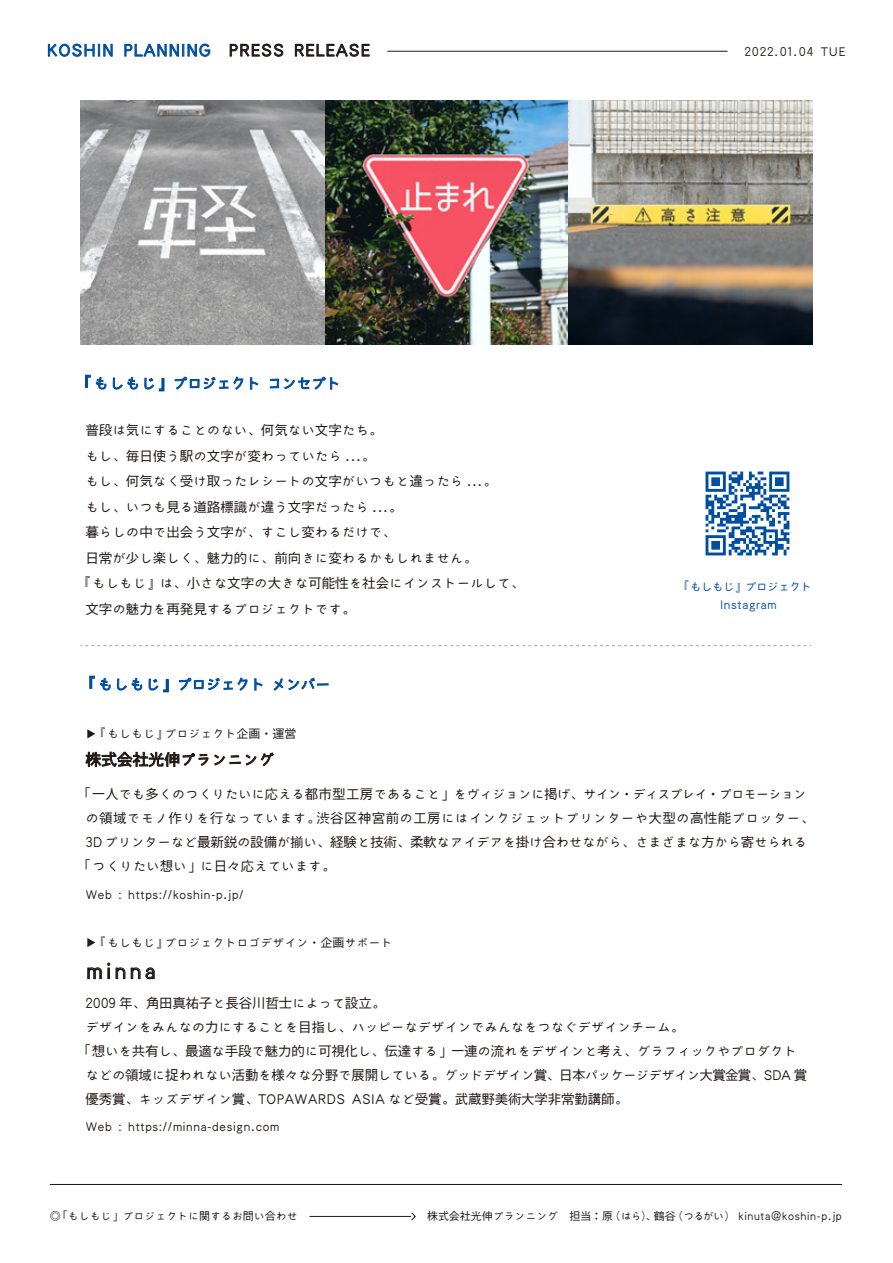
<style>
.page{position:relative;width:893px;height:1263px;background:#fff}
.page>*{position:absolute;margin:0;border:0;box-sizing:border-box;transform-origin:0 0}
.t1{font:21px "iroha 23 kaede R";letter-spacing:.12em;color:#221815}
.t2{font:16.5px "iroha 23 kaede R";letter-spacing:.025em;color:#004ea2}
.t3{font:15.75px "iroha 23 kaede R";letter-spacing:-.07em;color:#004ea2}
.t4{font:15.75px "iroha 23 kaede R";color:#221815}
.t5{font:13.5px "iroha 23 kaede R";letter-spacing:-.015em;color:#221815}
.t6{font:13.5px "iroha 23 kaede R";letter-spacing:.025em;color:#221815}
.t7{font:12px "iroha 23 kaede R";color:#221815}
.t8{font:12px/18.8px "iroha 23 kaede R";letter-spacing:-.04em;color:#004ea2;text-align:center}
.t9{font:12px "iroha 23 kaede R";letter-spacing:.05em;color:#221815}
.t10{font:10.95px "iroha 23 kaede R";color:#221815}
.s1{color:#221815}
</style>
<div class="page">
<img style="left:81px;top:101px;width:731px;height:244px">
<hr style="left:387px;top:51px;width:341px;height:1px;background:#221815">
<svg style="left:48px;top:44px;width:65px;height:13px"></svg>
<svg style="left:124px;top:44px;width:86px;height:13px"></svg>
<svg style="left:230px;top:44px;width:53px;height:13px"></svg>
<svg style="left:295px;top:44px;width:74px;height:13px"></svg>
<svg style="left:85px;top:375px;width:5px;height:13px"></svg>
<svg style="left:96px;top:377px;width:10px;height:12px"></svg>
<svg style="left:113px;top:377px;width:25px;height:12px"></svg>
<svg style="left:145px;top:378px;width:19px;height:13px"></svg>
<svg style="left:175px;top:377px;width:53px;height:12px"></svg>
<svg style="left:234px;top:377px;width:9px;height:13px"></svg>
<svg style="left:250px;top:377px;width:8px;height:12px"></svg>
<svg style="left:270px;top:377px;width:68px;height:12px"></svg>
<svg style="left:81px;top:645px;width:730px;height:1px"></svg>
<svg style="left:86px;top:752px;width:122px;height:15px"></svg>
<svg style="left:215px;top:755px;width:25px;height:10px"></svg>
<svg style="left:246px;top:753px;width:28px;height:13px"></svg>
<svg style="left:87px;top:729px;width:8px;height:9px"></svg>
<svg style="left:88px;top:963px;width:22px;height:16px"></svg>
<svg style="left:116px;top:968px;width:9px;height:11px"></svg>
<svg style="left:131px;top:968px;width:9px;height:11px"></svg>
<svg style="left:146px;top:968px;width:8px;height:11px"></svg>
<svg style="left:87px;top:938px;width:8px;height:9px"></svg>
<hr style="left:50px;top:1184px;width:792px;height:1px;background:#221815">
<hr style="left:310px;top:1216px;width:101px;height:1px;background:#221815">
<svg style="left:411px;top:1212px;width:5px;height:8px"></svg>
<svg style="left:90px;top:676px;width:20px;height:14px"></svg>
<svg style="left:117px;top:678px;width:25px;height:12px"></svg>
<svg style="left:149px;top:679px;width:19px;height:13px"></svg>
<svg style="left:179px;top:678px;width:68px;height:12px"></svg>
<svg style="left:255px;top:678px;width:7px;height:12px"></svg>
<svg style="left:274px;top:679px;width:9px;height:11px"></svg>
<svg style="left:289px;top:678px;width:39px;height:12px"></svg>
<svg style="left:705px;top:471px;width:85px;height:85px"></svg>
<p class="t2" style="left:47px;top:42px;width:325px">KOSHIN PLANNING <span class="s1">PRESS RELEASE</span></p>
<p class="t9" style="left:744px;top:45px;width:103px">2022.01.04 TUE</p>
<p class="t3" style="left:78px;top:375px;width:265px">『もしもじ』プロジェクト コンセプト</p>
<p class="t5" style="left:85px;top:423px;width:298px">普段は気にすることのない、何気ない文字たち。</p>
<p class="t5" style="left:85px;top:449px;width:291px">もし、毎日使う駅の文字が変わっていたら ...。</p>
<p class="t5" style="left:85px;top:474px;width:413px">もし、何気なく受け取ったレシートの文字がいつもと違ったら ...。</p>
<p class="t5" style="left:85px;top:500px;width:318px">もし、いつも見る道路標識が違う文字だったら ...。</p>
<p class="t5" style="left:85px;top:525px;width:312px">暮らしの中で出会う文字が、すこし変わるだけで、</p>
<p class="t5" style="left:85px;top:551px;width:393px">日常が少し楽しく、魅力的に、前向きに変わるかもしれません。</p>
<p class="t5" style="left:79px;top:576px;width:447px">『もしもじ』は、小さな文字の大きな可能性を社会にインストールして、</p>
<p class="t5" style="left:85px;top:602px;width:271px">文字の魅力を再発見するプロジェクトです。</p>
<p class="t3" style="left:82px;top:676px;width:250px">『もしもじ』プロジェクト メンバー</p>
<p class="t8" style="left:679px;top:577px;width:135px">『もしもじ』プロジェクト<br>Instagram</p>
<p class="t7" style="left:95px;top:728px;width:203px">『もしもじ』プロジェクト企画・運営</p>
<p class="t4" style="left:85px;top:751px;width:190px">株式会社光伸プランニング</p>
<p class="t5" style="left:79px;top:787px;width:729px">「一人でも多くのつくりたいに応える都市型工房であること」をヴィジョンに掲げ、サイン・ディスプレイ・プロモーション</p>
<p class="t6" style="left:85px;top:811px;width:730px">の領域でモノ作りを行なっています。渋谷区神宮前の工房にはインクジェットプリンターや大型の高性能プロッター、</p>
<p class="t5" style="left:85px;top:835px;width:723px">3D プリンターなど最新鋭の設備が揃い、経験と技術、柔軟なアイデアを掛け合わせながら、さまざまな方から寄せられる</p>
<p class="t5" style="left:79px;top:859px;width:258px">「つくりたい想い」に日々応えています。</p>
<p class="t7" style="left:85px;top:888px;width:160px">Web : https://koshin-p.jp/</p>
<p class="t7" style="left:95px;top:936px;width:299px">『もしもじ』プロジェクトロゴデザイン・企画サポート</p>
<h1 class="t1" style="left:86px;top:960px;width:72px">minna</h1>
<p class="t5" style="left:85px;top:996px;width:301px">2009 年、角田真祐子と長谷川哲士によって設立。</p>
<p class="t5" style="left:85px;top:1020px;width:600px">デザインをみんなの力にすることを目指し、ハッピーなデザインでみんなをつなぐデザインチーム。</p>
<p class="t5" style="left:79px;top:1044px;width:720px">「想いを共有し、最適な手段で魅力的に可視化し、伝達する」一連の流れをデザインと考え、グラフィックやプロダクト</p>
<p class="t5" style="left:85px;top:1068px;width:723px">などの領域に捉われない活動を様々な分野で展開している。グッドデザイン賞、日本パッケージデザイン大賞金賞、SDA 賞</p>
<p class="t5" style="left:85px;top:1092px;width:544px">優秀賞、キッズデザイン賞、TOPAWARDS ASIA など受賞。武蔵野美術大学非常勤講師。</p>
<p class="t7" style="left:85px;top:1120px;width:196px">Web : https://minna-design.com</p>
<p class="t10" style="left:50px;top:1210px;width:249px">◎「もしもじ」プロジェクトに関するお問い合わせ</p>
<p class="t10" style="left:427px;top:1210px;width:417px">株式会社光伸プランニング　担当：原（はら）、鶴谷（つるがい）　kinuta@koshin-p.jp</p>
</div>
